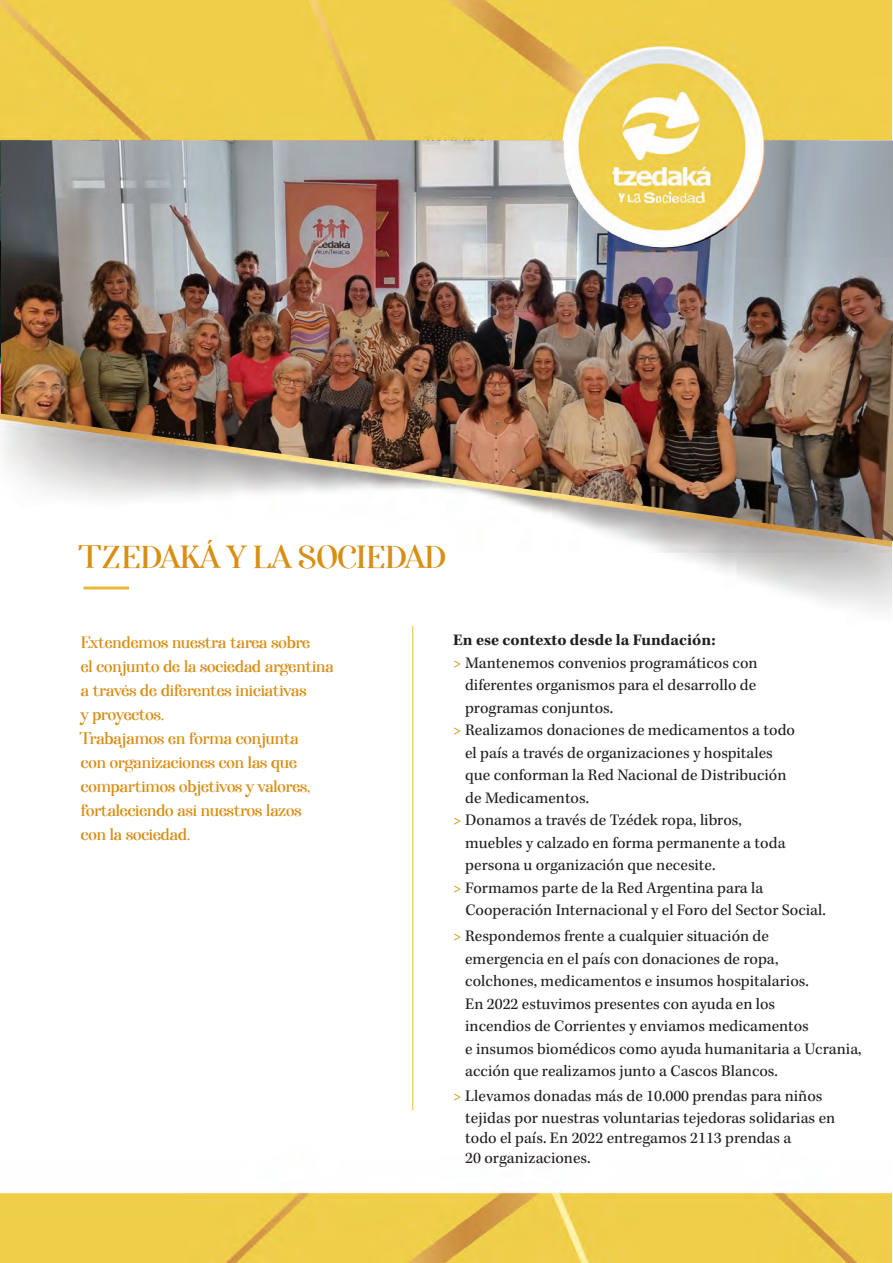
<style>
.page{position:relative;width:893px;height:1263px;background:#fff}
.page>*{position:absolute;margin:0;border:0;box-sizing:border-box;transform-origin:0 0}
.t1{font:31.5px "Afterglow";color:#d98e14}
.t2{font:16.5px/22.5px "Kepler Std";color:#231f20}
.t3{font:16.5px/24px "Afterglow";color:#d98e14}
.t4{font:700 16.5px "Kepler Std";color:#231f20}
.s1{color:#d98e14}
</style>
<div class="page">
<img style="left:0;top:0;width:892px;height:1263px">
<hr style="left:84px;top:586px;width:45px;height:3px;background:#ebb637">
<hr style="left:412px;top:626px;width:1px;height:484px;background:#ebb637">
<img style="left:1px;top:140px;width:892px;height:401px">
<h1 class="t1" style="left:81px;top:538px;width:366px">TZEDAKÁ Y LA SOCIEDAD</h1>
<p class="t3" style="left:81px;top:631px;width:254px">Extendemos nuestra tarea sobre<br>el conjunto de la sociedad argentina a través de diferentes iniciativas<br>y proyectos.<br>Trabajamos en forma conjunta<br>con organizaciones con las que compartimos objetivos y valores, fortaleciendo así nuestros lazos<br>con la sociedad.</p>
<p class="t4" style="left:453px;top:631px;width:264px">En ese contexto desde la Fundación:</p>
<p class="t2" style="left:453px;top:652px;width:306px"><span class="s1">&gt;</span> Mantenemos convenios programáticos con</p>
<p class="t2" style="left:465px;top:675px;width:293px">diferentes organismos para el desarrollo de</p>
<p class="t2" style="left:465px;top:697px;width:150px">programas conjuntos.</p>
<p class="t2" style="left:453px;top:720px;width:343px"><span class="s1">&gt;</span> Realizamos donaciones de medicamentos a todo</p>
<p class="t2" style="left:465px;top:742px;width:309px">el país a través de organizaciones y hospitales</p>
<p class="t2" style="left:465px;top:765px;width:323px">que conforman la Red Nacional de Distribución</p>
<p class="t2" style="left:465px;top:787px;width:125px">de Medicamentos.</p>
<p class="t2" style="left:453px;top:810px;width:290px"><span class="s1">&gt;</span> Donamos a través de Tzédek ropa, libros,</p>
<p class="t2" style="left:465px;top:832px;width:322px">muebles y calzado en forma permanente a toda</p>
<p class="t2" style="left:465px;top:855px;width:252px">persona u organización que necesite.</p>
<p class="t2" style="left:453px;top:877px;width:312px"><span class="s1">&gt;</span> Formamos parte de la Red Argentina para la</p>
<p class="t2" style="left:465px;top:900px;width:362px">Cooperación Internacional y el Foro del Sector Social.</p>
<p class="t2" style="left:465px;top:925px;width:398px;text-indent:-12px"><span class="s1">&gt;</span> Respondemos frente a cualquier situación de<br>emergencia en el país con donaciones de ropa,<br>colchones, medicamentos e insumos hospitalarios.<br>En 2022 estuvimos presentes con ayuda en los<br>incendios de Corrientes y enviamos medicamentos<br>e insumos biomédicos como ayuda humanitaria a Ucrania, acción que realizamos junto a Cascos Blancos.</p>
<p class="t2" style="left:465px;top:1085px;width:371px;text-indent:-12px"><span class="s1">&gt;</span> Llevamos donadas más de 10.000 prendas para niños tejidas por nuestras voluntarias tejedoras solidarias en</p>
<p class="t2" style="left:465px;top:1128px;width:328px;line-height:19.8px">todo el país. En 2022 entregamos 2113 prendas a<br>20 organizaciones.</p>
</div>
